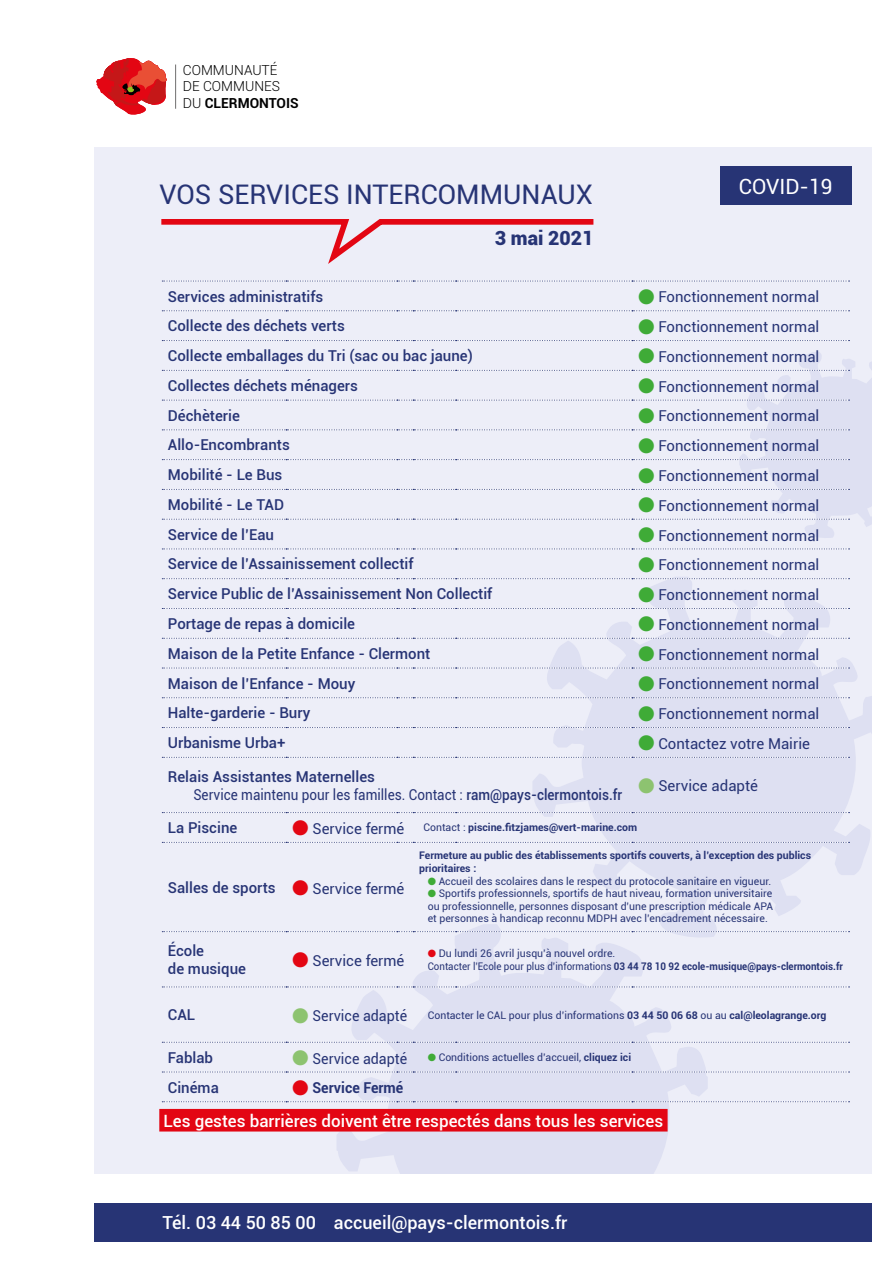
<style>
.page{position:relative;width:893px;height:1263px;background:#fff}
.page>*{position:absolute;margin:0;border:0;box-sizing:border-box;transform-origin:0 0}
.t1{font:27px "Roboto";color:#273475}
.t2{font:21px "Roboto";color:#fff}
.t3{font:900 19.5px "Roboto";color:#273475}
.t4{font:500 18px "Roboto";color:#fff}
.t5{font:500 16.95px "Roboto";color:#fff}
.t6{font:500 15px/18px "Roboto";color:#273475}
.t7{font:15px "Roboto";color:#273475}
.t8{font:15px/18px "Roboto";color:#273475;scale:.9 1}
.t9{font:15px "Roboto";color:#273475;scale:.95 1}
.t10{font:700 15px "Roboto";color:#273475;scale:.95 1}
.t11{font:300 13.8px/16.6px "Roboto";color:#000}
.t12{font:10.5px/12.6px "Roboto";color:#273475;text-align:justify}
.t13{font:700 10.5px/12.6px "Roboto";color:#273475}
.s1{font-weight:700}
.s2{color:#3fab37}
.s3{font-weight:500}
.s4{color:#e30613}
.s5{font-weight:400}
.s6{color:#8dc370}
</style>
<div class="page">
<div style="left:95px;top:147px;width:777px;height:1027px;background:#edeef8"></div>
<svg style="left:532px;top:577px;width:340px;height:360px;fill:#dee0f2"></svg>
<svg style="left:336px;top:924px;width:372px;height:250px;fill:#dee0f2"></svg>
<svg style="left:161px;top:219px;width:433px;height:45px"></svg>
<div style="left:720px;top:167px;width:132px;height:38px;background:#273475"></div>
<svg style="left:96px;top:58px;width:71px;height:57px"></svg>
<hr style="left:175px;top:65px;width:1px;height:44px;background:#706f6f">
<div style="left:94px;top:1203px;width:778px;height:39px;background:#273475"></div>
<div style="left:159px;top:1109px;width:509px;height:22px;background:#e30613"></div>
<svg style="left:162px;top:281px;width:687px;height:1px"></svg>
<svg style="left:162px;top:310px;width:687px;height:1px"></svg>
<svg style="left:162px;top:340px;width:687px;height:1px"></svg>
<svg style="left:162px;top:352px;width:710px;height:186px"></svg>
<svg style="left:162px;top:549px;width:687px;height:1px"></svg>
<svg style="left:162px;top:578px;width:687px;height:1px"></svg>
<svg style="left:162px;top:608px;width:687px;height:1px"></svg>
<svg style="left:162px;top:638px;width:687px;height:1px"></svg>
<svg style="left:162px;top:668px;width:687px;height:1px"></svg>
<svg style="left:162px;top:697px;width:687px;height:1px"></svg>
<svg style="left:162px;top:727px;width:687px;height:1px"></svg>
<svg style="left:162px;top:757px;width:687px;height:1px"></svg>
<svg style="left:162px;top:812px;width:687px;height:1px"></svg>
<svg style="left:162px;top:842px;width:687px;height:1px"></svg>
<svg style="left:162px;top:931px;width:687px;height:1px"></svg>
<svg style="left:162px;top:986px;width:687px;height:1px"></svg>
<svg style="left:162px;top:1042px;width:687px;height:1px"></svg>
<svg style="left:162px;top:1071px;width:687px;height:1px"></svg>
<svg style="left:162px;top:1101px;width:687px;height:1px"></svg>
<h3 class="t11" style="left:183px;top:61px;width:117px">COMMUNAUTÉ<br>DE COMMUNES<br>DU <span class="s1">CLERMONTOIS</span></h3>
<h1 class="t1" style="left:159px;top:176px;width:435px">VOS SERVICES INTERCOMMUNAUX</h1>
<h3 class="t3" style="left:495px;top:224px;width:100px">3 mai 2021</h3>
<h2 class="t2" style="left:739px;top:172px;width:95px">COVID-19</h2>
<h3 class="t6" style="left:168px;top:287px;width:157px">Services administratifs</h3>
<h3 class="t7" style="left:638px;top:287px;width:183px"><span class="s2">●</span> Fonctionnement normal</h3>
<h3 class="t6" style="left:168px;top:316px;width:178px">Collecte des déchets verts</h3>
<h3 class="t7" style="left:638px;top:316px;width:183px"><span class="s2">●</span> Fonctionnement normal</h3>
<h3 class="t6" style="left:168px;top:346px;width:307px">Collecte emballages du Tri (sac ou bac jaune)</h3>
<h3 class="t7" style="left:638px;top:346px;width:183px"><span class="s2">●</span> Fonctionnement normal</h3>
<h3 class="t6" style="left:168px;top:376px;width:192px">Collectes déchets ménagers</h3>
<h3 class="t7" style="left:638px;top:376px;width:183px"><span class="s2">●</span> Fonctionnement normal</h3>
<h3 class="t6" style="left:168px;top:406px;width:73px">Déchèterie</h3>
<h3 class="t7" style="left:638px;top:406px;width:183px"><span class="s2">●</span> Fonctionnement normal</h3>
<h3 class="t6" style="left:168px;top:435px;width:123px">Allo-Encombrants</h3>
<h3 class="t7" style="left:638px;top:435px;width:183px"><span class="s2">●</span> Fonctionnement normal</h3>
<h3 class="t6" style="left:168px;top:465px;width:116px">Mobilité - Le Bus</h3>
<h3 class="t7" style="left:638px;top:465px;width:183px"><span class="s2">●</span> Fonctionnement normal</h3>
<h3 class="t6" style="left:168px;top:495px;width:118px">Mobilité - Le TAD</h3>
<h3 class="t7" style="left:638px;top:495px;width:183px"><span class="s2">●</span> Fonctionnement normal</h3>
<h3 class="t6" style="left:168px;top:525px;width:108px">Service de l’Eau</h3>
<h3 class="t7" style="left:638px;top:525px;width:183px"><span class="s2">●</span> Fonctionnement normal</h3>
<h3 class="t6" style="left:168px;top:554px;width:247px">Service de l’Assainissement collectif</h3>
<h3 class="t7" style="left:638px;top:554px;width:183px"><span class="s2">●</span> Fonctionnement normal</h3>
<h3 class="t6" style="left:168px;top:584px;width:326px">Service Public de l’Assainissement Non Collectif</h3>
<h3 class="t7" style="left:638px;top:584px;width:183px"><span class="s2">●</span> Fonctionnement normal</h3>
<h3 class="t6" style="left:168px;top:614px;width:189px">Portage de repas à domicile</h3>
<h3 class="t7" style="left:638px;top:614px;width:183px"><span class="s2">●</span> Fonctionnement normal</h3>
<h3 class="t6" style="left:168px;top:644px;width:264px">Maison de la Petite Enfance - Clermont</h3>
<h3 class="t7" style="left:638px;top:644px;width:183px"><span class="s2">●</span> Fonctionnement normal</h3>
<h3 class="t6" style="left:168px;top:674px;width:189px">Maison de l’Enfance - Mouy</h3>
<h3 class="t7" style="left:638px;top:673px;width:183px"><span class="s2">●</span> Fonctionnement normal</h3>
<h3 class="t6" style="left:168px;top:703px;width:144px">Halte-garderie - Bury</h3>
<h3 class="t7" style="left:638px;top:703px;width:183px"><span class="s2">●</span> Fonctionnement normal</h3>
<h3 class="t6" style="left:168px;top:733px;width:119px">Urbanisme Urba+</h3>
<h3 class="t7" style="left:638px;top:733px;width:173px"><span class="s2">●</span> Contactez votre Mairie</h3>
<h3 class="t8" style="left:193px;top:767px;width:629px;text-indent:-26px"><span class="s3">Relais Assistantes Maternelles<br></span>Service maintenu pour les familles. Contact : <span class="s3">ram@pays-clermontois.fr</span> <sup>●</sup> Service adapté</h3>
<h3 class="t6" style="left:168px;top:818px;width:71px">La Piscine</h3>
<h3 class="t7" style="left:292px;top:818px;width:114px"><span class="s4">●</span> Service fermé</h3>
<p class="t13" style="left:423px;top:821px;width:215px"><span class="s5">Contact :</span> piscine.fitzjames@vert-marine.com</p>
<h3 class="t6" style="left:168px;top:878px;width:238px">Salles de sports <span class="s4">●</span> <span class="s5">Service fermé</span></h3>
<p class="t13" style="left:419px;top:849px;width:393px">Fermeture au public des établissements sportifs couverts, à l’exception des publics prioritaires :</p>
<p class="t12" style="left:428px;top:874px;width:345px"><span class="s2">●</span> Accueil des scolaires dans le respect du protocole sanitaire en vigueur.</p>
<p class="t12" style="left:428px;top:887px;width:347px"><span class="s2">●</span> Sportifs professionnels, sportifs de haut niveau, formation universitaire ou professionnelle, personnes disposant d’une prescription médicale APA et personnes à handicap reconnu MDPH avec l’encadrement nécessaire.</p>
<h3 class="t6" style="left:168px;top:941px;width:80px">École<br>de musique</h3>
<h3 class="t7" style="left:292px;top:950px;width:114px"><span class="s4">●</span> Service fermé</h3>
<p class="t12" style="left:428px;top:946px;width:417px"><span class="s4">●</span> Du lundi 26 avril jusqu’à nouvel ordre.<br>Contacter l’Ecole pour plus d’informations <span class="s1">03 44 78 10 92 ecole-musique@pays-clermontois.fr</span></p>
<h3 class="t6" style="left:168px;top:1005px;width:29px">CAL</h3>
<h3 class="t9" style="left:292px;top:1005px;width:123px"><span class="s6">●</span> Service adapté</h3>
<p class="t12" style="left:428px;top:1008px;width:400px">Contacter le CAL pour plus d’informations <span class="s1">03 44 50 06 68</span> ou au <span class="s1">cal@leolagrange.org</span></p>
<h3 class="t6" style="left:168px;top:1048px;width:47px">Fablab</h3>
<h3 class="t9" style="left:292px;top:1048px;width:123px"><span class="s6">●</span> Service adapté</h3>
<p class="t12" style="left:428px;top:1051px;width:205px"><span class="s2">●</span> Conditions actuelles d’accueil, <span class="s1">cliquez ici</span></p>
<h3 class="t6" style="left:168px;top:1077px;width:52px">Cinéma</h3>
<h3 class="t10" style="left:292px;top:1077px;width:119px"><span class="s4">●</span> Service Fermé</h3>
<h3 class="t5" style="left:164px;top:1109px;width:501px">Les gestes barrières doivent être respectés dans tous les services</h3>
<h3 class="t4" style="left:162px;top:1210px;width:406px">Tél. 03 44 50 85 00 accueil@pays-clermontois.fr</h3>
</div>
